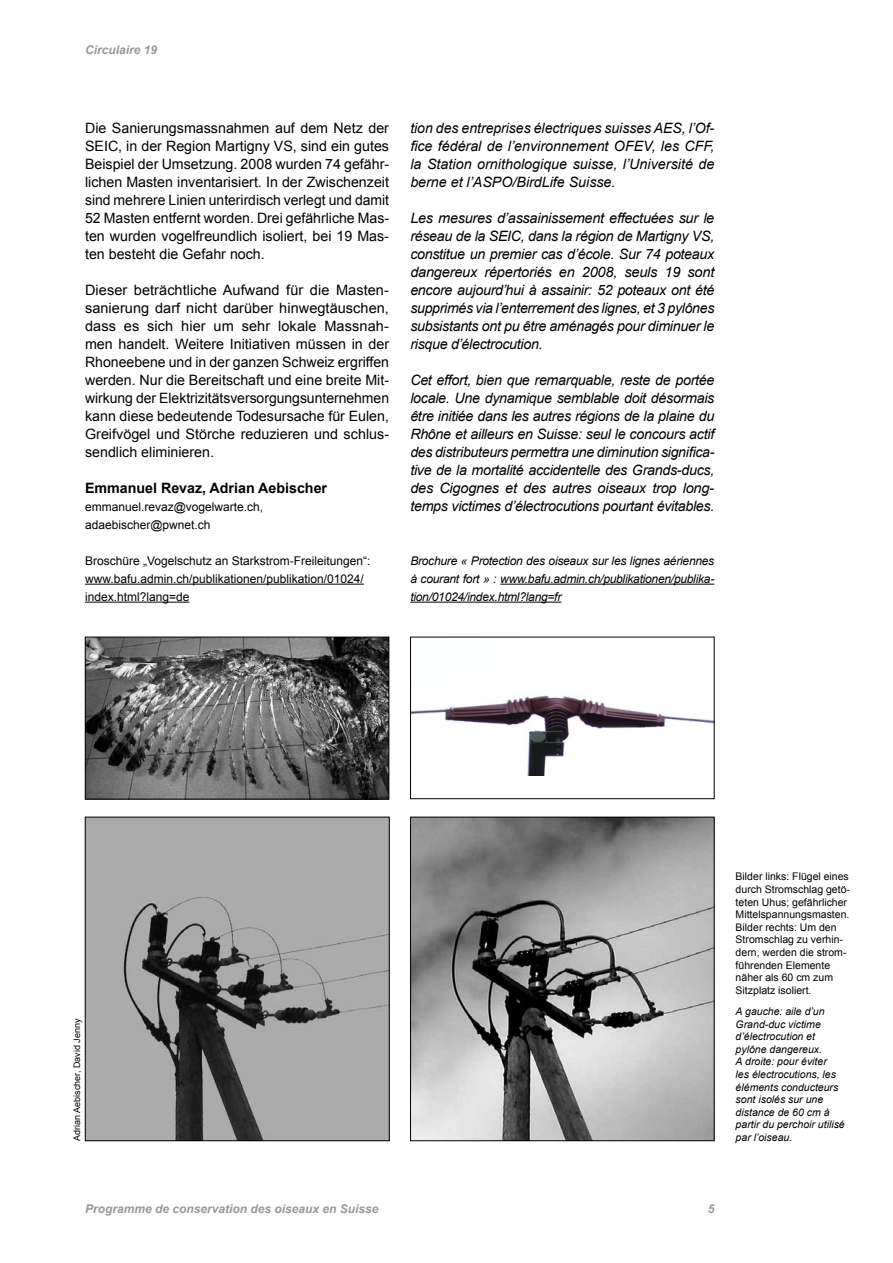
<style>
.page{position:relative;width:893px;height:1263px;background:#fff}
.page>*{position:absolute;margin:0;border:0;box-sizing:border-box;transform-origin:0 0}
.t1{font:italic 14.25px/18px "Arial";letter-spacing:-.02em;color:#000;text-align:justify}
.t2{font:14.25px/18px "Arial";color:#000;text-align:justify}
.t3{font:700 14.25px "Arial";color:#000}
.t4{font:12px/18px "Arial";color:#000}
.t5{font:italic 12px/18px "Arial";letter-spacing:-.02em;color:#000;text-align:justify}
.t6{font:italic 700 12px "Arial";color:#989898}
.t7{font:10.5px/12.6px "Arial";color:#000}
.t8{font:italic 10.5px/12.6px "Arial";color:#000}
.t9{font:9px "Arial";color:#000}
</style>
<div class="page">
<hr style="left:500px;top:584px;width:214px;height:1px;background:#000">
<hr style="left:410px;top:602px;width:151px;height:1px;background:#000">
<hr style="left:85px;top:584px;width:279px;height:1px;background:#000">
<hr style="left:85px;top:602px;width:104px;height:1px;background:#000">
<img style="left:87px;top:819px;width:300px;height:320px">
<div style="left:85px;top:817px;width:304px;height:324px;border:1px solid #000"></div>
<img style="left:87px;top:639px;width:300px;height:158px">
<div style="left:85px;top:637px;width:304px;height:162px;border:1px solid #000"></div>
<img style="left:412px;top:819px;width:300px;height:320px">
<div style="left:410px;top:817px;width:304px;height:324px;border:1px solid #000"></div>
<img style="left:412px;top:695px;width:300px;height:81px">
<div style="left:410px;top:637px;width:304px;height:162px;border:1px solid #000"></div>
<p class="t6" style="left:85px;top:42px;width:74px">Circulaire 19</p>
<p class="t2" style="left:85px;top:119px;width:306px">Die Sanierungsmassnahmen auf dem Netz der SEIC, in der Region Martigny VS, sind ein gutes Beispiel der Umsetzung. 2008 wurden 74 gefähr&shy;lichen Masten inventarisiert. In der Zwischenzeit sind mehrere Linien unterirdisch verlegt und damit 52 Masten entfernt worden. Drei gefährliche Mas&shy;ten wurden vogelfreundlich isoliert, bei 19 Mas&shy;ten besteht die Gefahr noch.</p>
<p class="t2" style="left:85px;top:281px;width:306px">Dieser beträchtliche Aufwand für die Masten&shy;sanierung darf nicht darüber hinwegtäuschen, dass es sich hier um sehr lokale Massnah&shy;men handelt. Weitere Initiativen müssen in der Rhoneebene und in der ganzen Schweiz ergriffen werden. Nur die Bereitschaft und eine breite Mit&shy;wirkung der Elektrizitätsversorgungsunternehmen kann diese bedeutende Todesursache für Eulen, Greifvögel und Störche reduzieren und schlus&shy;sendlich eliminieren.</p>
<p class="t3" style="left:85px;top:478px;width:244px">Emmanuel Revaz, Adrian Aebischer</p>
<p class="t4" style="left:85px;top:498px;width:180px">emmanuel.revaz@vogelwarte.ch, adaebischer@pwnet.ch</p>
<p class="t4" style="left:85px;top:552px;width:287px">Broschüre „Vogelschutz an Starkstrom-Freileitungen“: www.bafu.admin.ch/publikationen/publikation/01024/ index.html?lang=de</p>
<p class="t1" style="left:410px;top:119px;width:306px">tion des entreprises électriques suisses AES, l’Of&shy;fice fédéral de l’environnement OFEV, les CFF, la Station ornithologique suisse, l’Université de berne et l’ASPO/BirdLife Suisse.</p>
<p class="t1" style="left:410px;top:209px;width:306px">Les mesures d’assainissement effectuées sur le réseau de la SEIC, dans la région de Martigny VS, constitue un premier cas d’école. Sur 74 poteaux dangereux répertoriés en 2008, seuls 19 sont encore aujourd’hui à assainir: 52 poteaux ont été supprimés via l’enterrement des lignes, et 3 pylônes subsistants ont pu être aménagés pour diminuer le risque d’électrocution.</p>
<p class="t1" style="left:410px;top:371px;width:306px">Cet effort, bien que remarquable, reste de portée locale. Une dynamique semblable doit désormais être initiée dans les autres régions de la plaine du Rhône et ailleurs en Suisse: seul le concours actif des distributeurs permettra une diminution significa&shy;tive de la mortalité accidentelle des Grands-ducs, des Cigognes et des autres oiseaux trop long&shy;temps victimes d’électrocutions pourtant évitables.</p>
<p class="t5" style="left:410px;top:552px;width:305px">Brochure « Protection des oiseaux sur les lignes aériennes à courant fort » : www.bafu.admin.ch/publikationen/publika&shy;tion/01024/index.html?lang=fr</p>
<p class="t9" style="left:71px;top:1141px;width:124px;rotate:-90deg">Adrian Aebischer, David Jenny</p>
<p class="t7" style="left:736px;top:870px;width:116px">Bilder links: Flügel eines durch Stromschlag getö&shy;teten Uhus; gefährlicher<br>Mittelspannungsmasten.<br>Bilder rechts: Um den<br>Stromschlag zu verhin&shy;dern, werden die strom&shy;führenden Elemente näher als 60 cm zum<br>Sitzplatz isoliert.</p>
<p class="t8" style="left:736px;top:1005px;width:111px">A gauche: aile d’un<br>Grand-duc victime d’électrocution et pylône dangereux.<br>A droite: pour éviter<br>les électrocutions, les éléments conducteurs sont isolés sur une distance de 60 cm à partir du perchoir utilisé</p>
<p class="t8" style="left:736px;top:1131px;width:58px">par l’oiseau.</p>
<p class="t6" style="left:85px;top:1201px;width:295px">Programme de conservation des oiseaux en Suisse</p>
<p class="t6" style="left:708px;top:1201px;width:8px">5</p>
</div>
